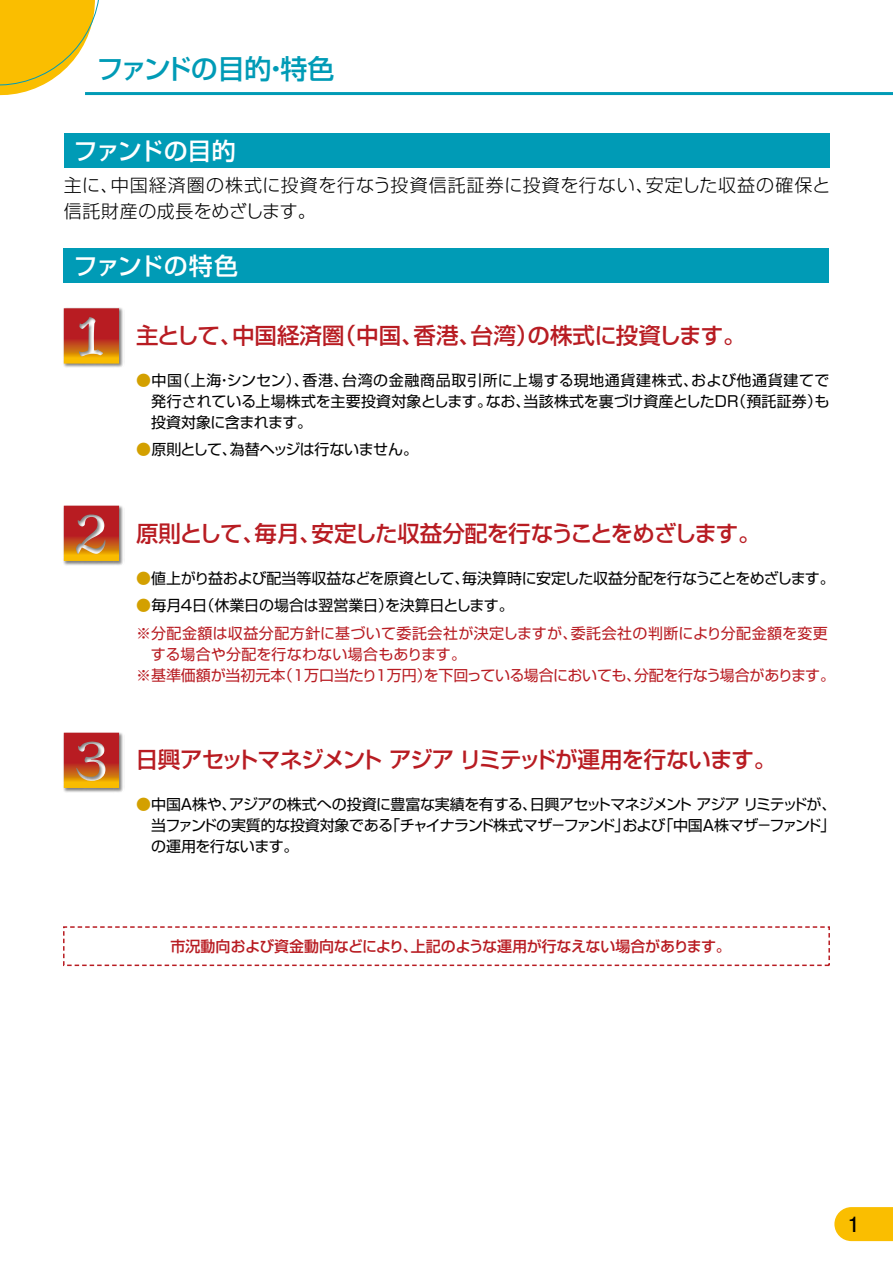
<style>
.page{position:relative;width:893px;height:1263px;background:#fff}
.page>*{position:absolute;margin:0;border:0;box-sizing:border-box;transform-origin:0 0}
.t1{font:500 27px "Shin Go Pro";letter-spacing:-.035em;color:#009bb6}
.t2{font:500 24px "Shin Go Pro";letter-spacing:-.03em;color:#fff}
.t3{font:500 22.5px "Shin Go Pro";letter-spacing:-.04em;color:#b81c22}
.t4{font:500 22.5px "Shin Go Pro";color:#b81c22}
.t5{font:700 21px "Futo Go B101 Pro";color:#000}
.t6{font:300 18px/25.5px "Shin Go Pro";letter-spacing:.035em;color:#000}
.t7{font:15px/21px "Shin Go Pro";letter-spacing:-.02em;color:#000;text-align:justify}
.t8{font:15px/28.5px "Shin Go Pro";letter-spacing:-.005em;color:#b81c22}
.t9{font:500 15px "Shin Go Pro";letter-spacing:-.01em;color:#b81c22}
.s1{color:#d3a000}
.s2{color:#000}
</style>
<div class="page">
<hr style="left:85px;top:92px;width:808px;height:3px;background:#009bb6">
<svg style="left:0;top:0;width:115px;height:96px"></svg>
<svg style="left:834px;top:1207px;width:59px;height:34px;background:#fac212"></svg>
<div style="left:64px;top:134px;width:765px;height:34px;background:#009bb6"></div>
<div style="left:64px;top:249px;width:765px;height:34px;background:#009bb6"></div>
<img style="left:63px;top:505px;width:60px;height:61px">
<svg style="left:64px;top:506px;width:55px;height:55px;background:#c5572f"></svg>
<img style="left:63px;top:307px;width:60px;height:61px">
<svg style="left:64px;top:308px;width:55px;height:56px;background:#c6552d"></svg>
<img style="left:63px;top:732px;width:60px;height:61px">
<svg style="left:64px;top:733px;width:55px;height:55px;background:#c5572e"></svg>
<div style="left:63px;top:926px;width:767px;height:40px;border:2px dashed #b81c22"></div>
<h1 class="t1" style="left:96px;top:47px;width:240px">ファンドの目的・特色</h1>
<h2 class="t2" style="left:73px;top:131px;width:164px">ファンドの目的</h2>
<p class="t6" style="left:64px;top:171px;width:768px">主に、中国経済圏の株式に投資を行なう投資信託証券に投資を行ない、安定した収益の確保と信託財産の成長をめざします。</p>
<h2 class="t2" style="left:73px;top:246px;width:166px">ファンドの特色</h2>
<h3 class="t4" style="left:136px;top:316px;width:611px">主として、中国経済圏（中国、香港、台湾）の株式に投資します。</h3>
<p class="t7" style="left:151px;top:368px;width:680px;text-indent:-15px"><span class="s1">●</span>中国（上海・シンセン）、香港、台湾の金融商品取引所に上場する現地通貨建株式、および他通貨建てで発行されている上場株式を主要投資対象とします。なお、当該株式を裏づけ資産としたDR（預託証券）も投資対象に含まれます。</p>
<p class="t7" style="left:136px;top:437px;width:284px"><span class="s1">●</span>原則として、為替ヘッジは行ないません。</p>
<h3 class="t3" style="left:136px;top:514px;width:626px">原則として、毎月、安定した収益分配を行なうことをめざします。</h3>
<p class="t7" style="left:136px;top:566px;width:700px"><span class="s1">●</span>値上がり益および配当等収益などを原資として、毎決算時に安定した収益分配を行なうことをめざします。</p>
<p class="t8" style="left:136px;top:589px;width:693px"><span class="s1">●</span><span class="s2">毎月4日（休業日の場合は翌営業日）を決算日とします。<br></span>※分配金額は収益分配方針に基づいて委託会社が決定しますが、委託会社の判断により分配金額を変更</p>
<p class="t8" style="left:136px;top:642px;width:700px;line-height:21px;text-indent:15px">する場合や分配を行なわない場合もあります。<br>※基準価額が当初元本（1万口当たり1万円）を下回っている場合においても、分配を行なう場合があります。</p>
<h3 class="t3" style="left:136px;top:741px;width:642px">日興アセットマネジメント アジア リミテッドが運用を行ないます。</h3>
<p class="t7" style="left:151px;top:792px;width:687px;text-indent:-15px"><span class="s1">●</span>中国A株や、アジアの株式への投資に豊富な実績を有する、日興アセットマネジメント アジア リミテッドが、当ファンドの実質的な投資対象である「チャイナランド株式マザ－ファンド」および「中国A株マザ－ファンド」の運用を行ないます。</p>
<p class="t9" style="left:170px;top:934px;width:562px">市況動向および資金動向などにより、上記のような運用が行なえない場合があります。</p>
<h3 class="t5" style="left:848px;top:1207px;width:13px">1</h3>
</div>
